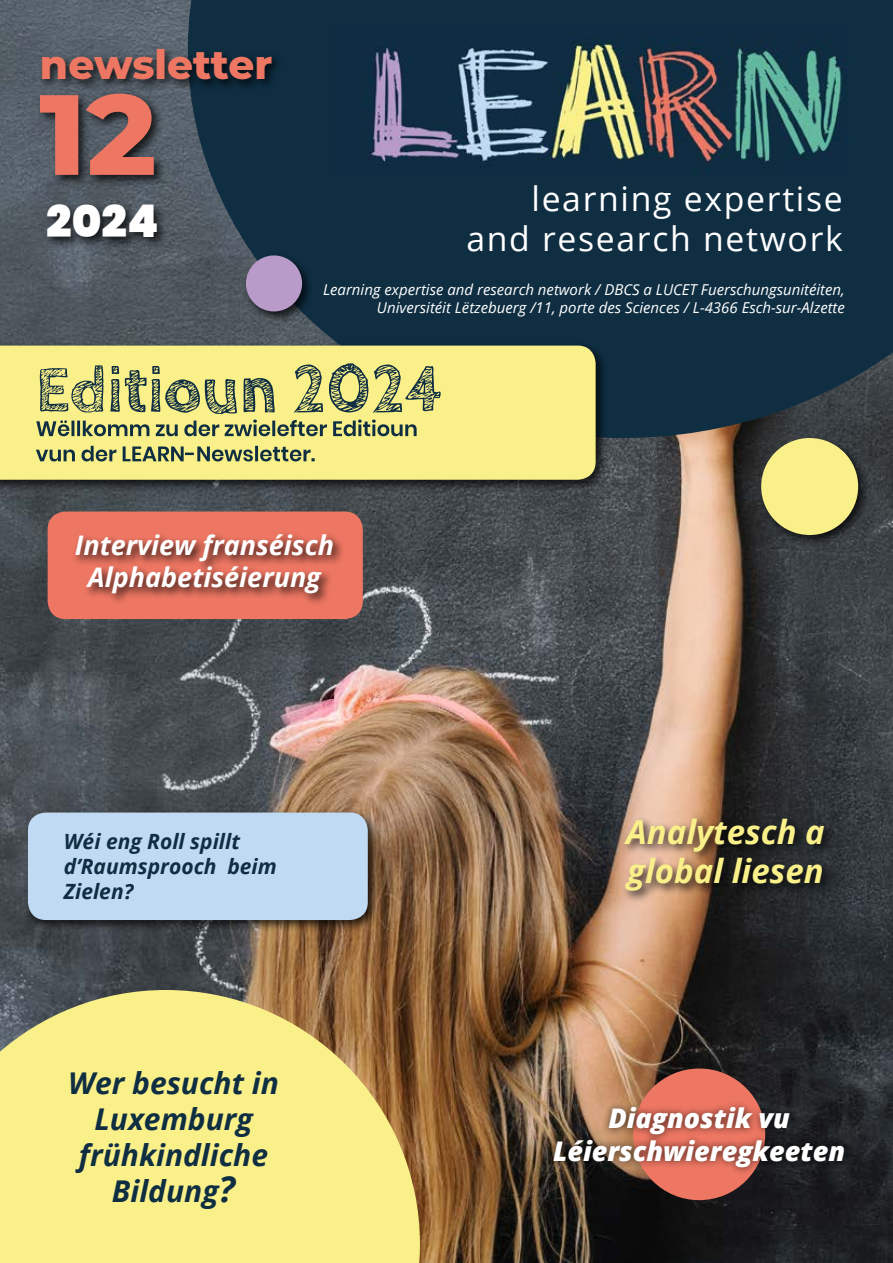
<style>
.page{position:relative;width:893px;height:1263px;background:#fff}
.page>*{position:absolute;margin:0;border:0;box-sizing:border-box;transform-origin:0 0}
.t1{font:900 45px "Poppins";color:#fff}
.t2{font:800 40.5px "Montserrat";color:#ee7763}
.t3{font:33.75px/40.5px "Open Sans";letter-spacing:.05em;color:#fff;text-align:right}
.t4{font:italic 700 33px/39.6px "Open Sans";color:#f9f089}
.t5{font:italic 700 30px/36px "Open Sans";color:#0f2e42;text-align:center}
.t6{font:italic 700 27px/32.4px "Open Sans";color:#fff;text-align:center}
.t7{font:italic 800 27px/32.4px "Open Sans";color:#fff;text-align:center}
.t8{font:italic 700 21px/25.2px "Open Sans";color:#0f2e42}
.t9{font:italic 15px/18px "Open Sans";color:#fff;text-align:right}
.s1{font-size:36px}
</style>
<div class="page">
<img style="left:0;top:0;width:893px;height:1263px">
<svg style="left:188px;top:0;width:705px;height:438px;background:#143143"></svg>
<svg style="left:0;top:990px;width:420px;height:273px;background:#ebde82"></svg>
<div style="left:758px;top:434px;width:113px;height:113px;background:#000;opacity:.75"></div>
<div style="left:761px;top:438px;width:97px;height:97px;background:#faf08a;border-radius:50%"></div>
<div style="left:242px;top:251px;width:73px;height:73px;background:#000;opacity:.75"></div>
<div style="left:246px;top:255px;width:56px;height:56px;background:#b89bc9;border-radius:50%"></div>
<div style="left:0;top:341px;width:608px;height:151px;background:#000;opacity:.75"></div>
<div style="left:0;top:346px;width:596px;height:134px;background:#faf08a"></div>
<div style="left:633px;top:1068px;width:132px;height:132px;background:#ee7763;border-radius:50%"></div>
<svg style="left:36px;top:446px;width:279px;height:15px;background:#9ca36d"></svg>
<svg style="left:36px;top:363px;width:405px;height:73px;background:#bcbc76"></svg>
<div style="left:622px;top:814px;width:215px;height:89px;background:#000;opacity:.75"></div>
<div style="left:48px;top:511px;width:315px;height:108px;background:#ee7763;border-radius:18px"></div>
<div style="left:72px;top:530px;width:273px;height:76px;background:#000;opacity:.75"></div>
<div style="left:546px;top:1100px;width:306px;height:75px;background:#000;opacity:.64"></div>
<div style="left:24px;top:808px;width:356px;height:124px;background:#000;opacity:.75"></div>
<div style="left:28px;top:812px;width:340px;height:108px;background:#c1daf3;border-radius:18px"></div>
<div style="left:44px;top:201px;width:125px;height:48px;background:#000;opacity:.75"></div>
<div style="left:39px;top:45px;width:245px;height:46px;background:#000;opacity:.75"></div>
<img style="left:332px;top:23px;width:518px;height:152px">
<div style="left:36px;top:89px;width:130px;height:99px;background:#000;opacity:.75"></div>
<svg style="left:40px;top:94px;width:114px;height:81px;background:#a8665d"></svg>
<h2 class="t2" style="left:40px;top:34px;width:234px">newsletter</h2>
<h1 class="t1" style="left:46px;top:195px;width:114px">2024</h1>
<h3 class="t3" style="left:466px;top:177px;width:378px">learning expertise and research network</h3>
<p class="t9" style="left:323px;top:280px;width:523px">Learning expertise and research network / DBCS a LUCET Fuerschungsunitéiten,<br>Universitéit Lëtzebuerg /11, porte des Sciences / L-4366 Esch-sur-Alzette</p>
<h3 class="t6" style="left:75px;top:528px;width:261px">Interview franséisch<br>Alphabetiséierung</h3>
<h3 class="t8" style="left:64px;top:828px;width:214px">Wéi eng Roll spillt d’Raumsprooch beim<br>Zielen?</h3>
<h3 class="t5" style="left:68px;top:1064px;width:212px">Wer besucht in<br>Luxemburg frühkindliche<br>Bildung<span class="s1">?</span></h3>
<h3 class="t4" style="left:626px;top:811px;width:200px">Analytesch a global liesen</h3>
<h3 class="t7" style="left:553px;top:1101px;width:293px">Diagnostik vu<br>Léierschwieregkeeten</h3>
</div>
